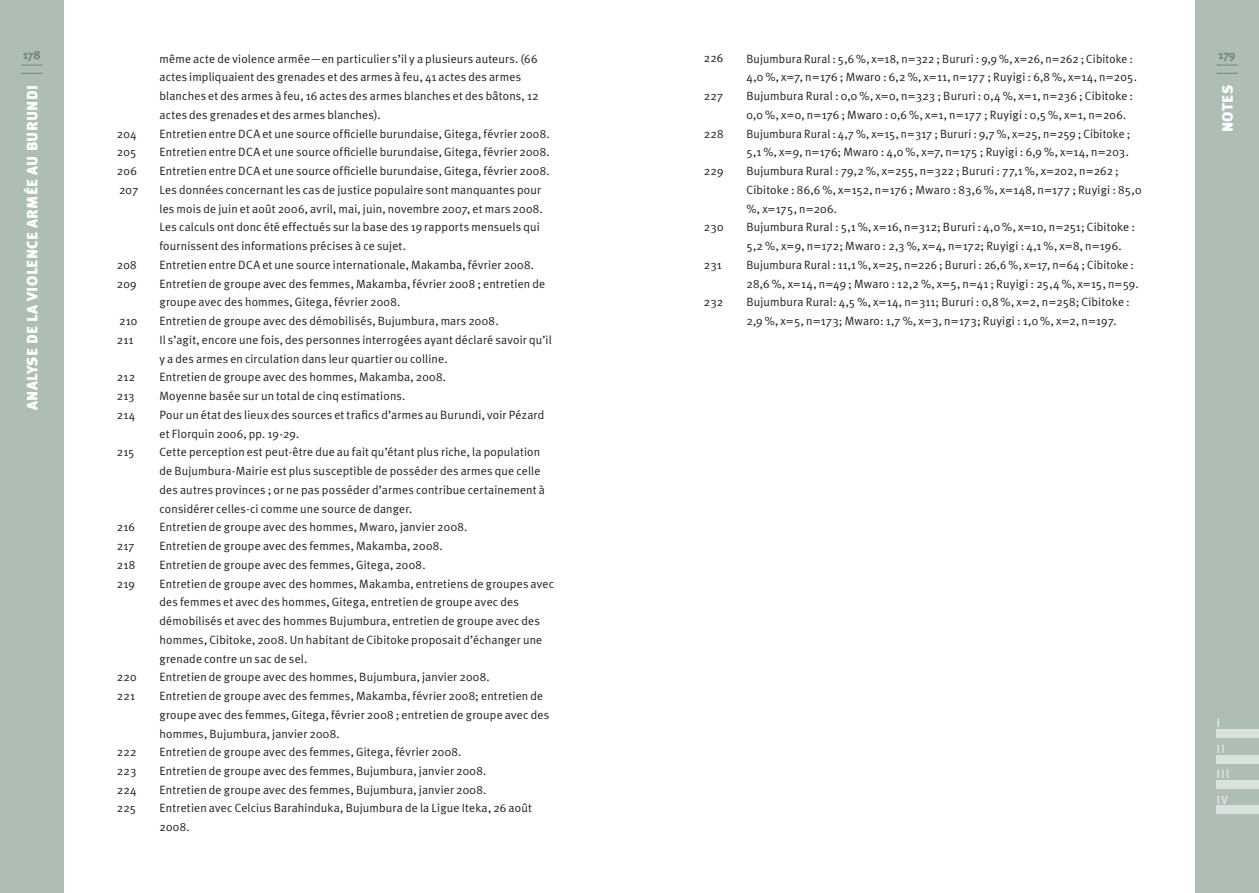
<style>
.page{position:relative;width:1259px;height:893px;background:#fff}
.page>*{position:absolute;margin:0;border:0;box-sizing:border-box;transform-origin:0 0}
.t1{font:900 15px "Meta Plus";letter-spacing:.025em;color:#fff}
.t2{font:12px/18.8px "Meta Plus Normal";letter-spacing:.015em;color:#231f20}
.t3{font:700 12px/25.5px "Meta Plus";color:#d9e2dd}
.t4{font:700 12px "Meta Plus";letter-spacing:-.01em;color:#6e8878}
</style>
<div class="page">
<div style="left:0;top:0;width:64px;height:893px;background:#aebeb4"></div>
<svg style="left:21px;top:65px;width:22px;height:1px"></svg>
<svg style="left:21px;top:73px;width:22px;height:1px"></svg>
<div style="left:1195px;top:0;width:64px;height:893px;background:#aebeb4"></div>
<svg style="left:1216px;top:65px;width:21px;height:1px"></svg>
<svg style="left:1216px;top:73px;width:21px;height:1px"></svg>
<div style="left:1216px;top:729px;width:43px;height:9px;background:#d9e2dd"></div>
<div style="left:1216px;top:755px;width:43px;height:8px;background:#d9e2dd"></div>
<div style="left:1216px;top:780px;width:43px;height:9px;background:#d9e2dd"></div>
<div style="left:1216px;top:806px;width:43px;height:8px;background:#d9e2dd"></div>
<p class="t4" style="left:23px;top:48px;width:19px">178</p>
<p class="t1" style="left:24px;top:410px;width:326px;rotate:-90deg">ANALYSE DE LA VIOLENCE ARMÉE AU BURUNDI</p>
<p class="t2" style="left:159px;top:49px;width:380px">même acte de violence armée—en particulier s’il y a plusieurs auteurs. (66 actes impliquaient des grenades et des armes à feu, 41 actes des armes blanches et des armes à feu, 16 actes des armes blanches et des bâtons, 12 actes des grenades et des armes blanches).</p>
<p class="t2" style="left:117px;top:124px;width:21px">204</p>
<p class="t2" style="left:159px;top:124px;width:392px">Entretien entre DCA et une source officielle burundaise, Gitega, février 2008.</p>
<p class="t2" style="left:117px;top:143px;width:21px">205</p>
<p class="t2" style="left:159px;top:143px;width:392px">Entretien entre DCA et une source officielle burundaise, Gitega, février 2008.</p>
<p class="t2" style="left:117px;top:161px;width:21px">206</p>
<p class="t2" style="left:159px;top:161px;width:392px">Entretien entre DCA et une source officielle burundaise, Gitega, février 2008.</p>
<p class="t2" style="left:119px;top:180px;width:21px">207</p>
<p class="t2" style="left:159px;top:180px;width:385px">Les données concernant les cas de justice populaire sont manquantes pour les mois de juin et août 2006, avril, mai, juin, novembre 2007, et mars 2008.<br>Les calculs ont donc été effectués sur la base des 19 rapports mensuels qui fournissent des informations précises à ce sujet.</p>
<p class="t2" style="left:117px;top:255px;width:21px">208</p>
<p class="t2" style="left:159px;top:255px;width:376px">Entretien entre DCA et une source internationale, Makamba, février 2008.</p>
<p class="t2" style="left:117px;top:274px;width:21px">209</p>
<p class="t2" style="left:159px;top:274px;width:387px">Entretien de groupe avec des femmes, Makamba, février 2008 ; entretien de groupe avec des hommes, Gitega, février 2008.</p>
<p class="t2" style="left:119px;top:311px;width:20px">210</p>
<p class="t2" style="left:159px;top:311px;width:340px">Entretien de groupe avec des démobilisés, Bujumbura, mars 2008.</p>
<p class="t2" style="left:117px;top:330px;width:18px">211</p>
<p class="t2" style="left:159px;top:330px;width:394px">Il s’agit, encore une fois, des personnes interrogées ayant déclaré savoir qu’il y a des armes en circulation dans leur quartier ou colline.</p>
<p class="t2" style="left:117px;top:368px;width:20px">212</p>
<p class="t2" style="left:159px;top:368px;width:288px">Entretien de groupe avec des hommes, Makamba, 2008.</p>
<p class="t2" style="left:117px;top:386px;width:19px">213</p>
<p class="t2" style="left:159px;top:386px;width:247px">Moyenne basée sur un total de cinq estimations.</p>
<p class="t2" style="left:117px;top:405px;width:20px">214</p>
<p class="t2" style="left:159px;top:405px;width:386px">Pour un état des lieux des sources et trafics d’armes au Burundi, voir Pézard et Florquin 2006, pp. 19-29.</p>
<p class="t2" style="left:117px;top:443px;width:19px">215</p>
<p class="t2" style="left:159px;top:443px;width:387px">Cette perception est peut-être due au fait qu’étant plus riche, la population de Bujumbura-Mairie est plus susceptible de posséder des armes que celle des autres provinces ; or ne pas posséder d’armes contribue certainement à considérer celles-ci comme une source de danger.</p>
<p class="t2" style="left:117px;top:518px;width:20px">216</p>
<p class="t2" style="left:159px;top:518px;width:309px">Entretien de groupe avec des hommes, Mwaro, janvier 2008.</p>
<p class="t2" style="left:117px;top:536px;width:19px">217</p>
<p class="t2" style="left:159px;top:536px;width:285px">Entretien de groupe avec des femmes, Makamba, 2008.</p>
<p class="t2" style="left:117px;top:555px;width:20px">218</p>
<p class="t2" style="left:159px;top:555px;width:267px">Entretien de groupe avec des femmes, Gitega, 2008.</p>
<p class="t2" style="left:117px;top:574px;width:19px">219</p>
<p class="t2" style="left:159px;top:574px;width:396px">Entretien de groupe avec des hommes, Makamba, entretiens de groupes avec des femmes et avec des hommes, Gitega, entretien de groupe avec des démobilisés et avec des hommes Bujumbura, entretien de groupe avec des hommes, Cibitoke, 2008. Un habitant de Cibitoke proposait d’échanger une grenade contre un sac de sel.</p>
<p class="t2" style="left:117px;top:668px;width:21px">220</p>
<p class="t2" style="left:159px;top:668px;width:332px">Entretien de groupe avec des hommes, Bujumbura, janvier 2008.</p>
<p class="t2" style="left:117px;top:686px;width:19px">221</p>
<p class="t2" style="left:159px;top:686px;width:391px">Entretien de groupe avec des femmes, Makamba, février 2008; entretien de groupe avec des femmes, Gitega, février 2008 ; entretien de groupe avec des hommes, Bujumbura, janvier 2008.</p>
<p class="t2" style="left:117px;top:743px;width:21px">222</p>
<p class="t2" style="left:159px;top:743px;width:303px">Entretien de groupe avec des femmes, Gitega, février 2008.</p>
<p class="t2" style="left:117px;top:761px;width:21px">223</p>
<p class="t2" style="left:159px;top:761px;width:328px">Entretien de groupe avec des femmes, Bujumbura, janvier 2008.</p>
<p class="t2" style="left:117px;top:780px;width:21px">224</p>
<p class="t2" style="left:159px;top:780px;width:328px">Entretien de groupe avec des femmes, Bujumbura, janvier 2008.</p>
<p class="t2" style="left:117px;top:799px;width:21px">225</p>
<p class="t2" style="left:159px;top:799px;width:374px">Entretien avec Celcius Barahinduka, Bujumbura de la Ligue Iteka, 26 août<br>2008.</p>
<p class="t2" style="left:704px;top:49px;width:21px">226</p>
<p class="t2" style="left:746px;top:49px;width:392px">Bujumbura Rural : 5,6 %, x=18, n=322 ; Bururi : 9,9 %, x=26, n=262 ; Cibitoke :<br>4,0 %, x=7, n=176 ; Mwaro : 6,2 %, x=11, n=177 ; Ruyigi : 6,8 %, x=14, n=205.</p>
<p class="t2" style="left:704px;top:86px;width:21px">227</p>
<p class="t2" style="left:746px;top:86px;width:388px">Bujumbura Rural : 0,0 %, x=0, n=323 ; Bururi : 0,4 %, x=1, n=236 ; Cibitoke :<br>0,0 %, x=0, n=176 ; Mwaro : 0,6 %, x=1, n=177 ; Ruyigi : 0,5 %, x=1, n=206.</p>
<p class="t2" style="left:704px;top:124px;width:21px">228</p>
<p class="t2" style="left:746px;top:124px;width:385px">Bujumbura Rural : 4,7 %, x=15, n=317 ; Bururi : 9,7 %, x=25, n=259 ; Cibitoke ;<br>5,1 %, x=9, n=176; Mwaro : 4,0 %, x=7, n=175 ; Ruyigi : 6,9 %, x=14, n=203.</p>
<p class="t2" style="left:704px;top:161px;width:21px">229</p>
<p class="t2" style="left:746px;top:161px;width:396px">Bujumbura Rural : 79,2 %, x=255, n=322 ; Bururi : 77,1 %, x=202, n=262 ;<br>Cibitoke : 86,6 %, x=152, n=176 ; Mwaro : 83,6 %, x=148, n=177 ; Ruyigi : 85,0 %, x=175, n=206.</p>
<p class="t2" style="left:704px;top:218px;width:21px">230</p>
<p class="t2" style="left:746px;top:218px;width:390px">Bujumbura Rural : 5,1 %, x=16, n=312; Bururi : 4,0 %, x=10, n=251; Cibitoke :<br>5,2 %, x=9, n=172; Mwaro : 2,3 %, x=4, n=172; Ruyigi : 4,1 %, x=8, n=196.</p>
<p class="t2" style="left:704px;top:255px;width:19px">231</p>
<p class="t2" style="left:746px;top:255px;width:394px">Bujumbura Rural : 11,1 %, x=25, n=226 ; Bururi : 26,6 %, x=17, n=64 ; Cibitoke :<br>28,6 %, x=14, n=49 ; Mwaro : 12,2 %, x=5, n=41 ; Ruyigi : 25,4 %, x=15, n=59.</p>
<p class="t2" style="left:704px;top:293px;width:21px">232</p>
<p class="t2" style="left:746px;top:293px;width:385px">Bujumbura Rural: 4,5 %, x=14, n=311; Bururi : 0,8 %, x=2, n=258; Cibitoke :<br>2,9 %, x=5, n=173; Mwaro: 1,7 %, x=3, n=173; Ruyigi : 1,0 %, x=2, n=197.</p>
<p class="t4" style="left:1218px;top:48px;width:19px">179</p>
<p class="t1" style="left:1218px;top:132px;width:47px;rotate:-90deg">notes</p>
<p class="t3" style="left:1216px;top:710px;width:7px">I<br>II<br>III<br>IV</p>
</div>
